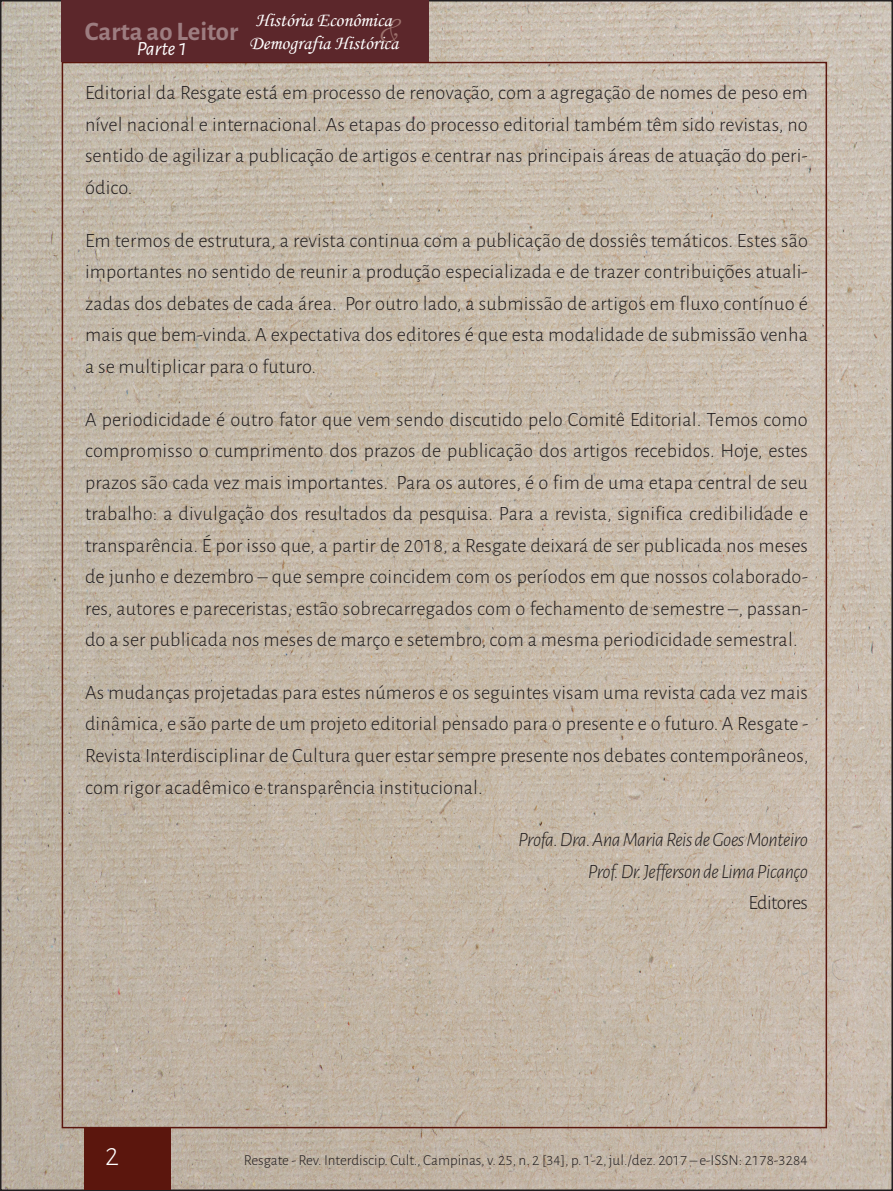
<style>
.page{position:relative;width:893px;height:1191px;background:#fff}
.page>*{position:absolute;margin:0;border:0;box-sizing:border-box;transform-origin:0 0}
.t1{font:italic 31.5px "Embassy BT";color:#9d736e}
.t2{font:300 25.5px "Luna";color:#fff}
.t3{font:700 24px "Luna";color:#9d7d80}
.t4{font:19.5px/23.5px "Monotype Corsiva";color:#fff;text-align:center}
.t5{font:300 18px/31.5px "Luna";letter-spacing:.01em;color:#231f20;text-align:justify}
.t6{font:italic 300 18px/31.5px "Luna";letter-spacing:-.025em;color:#231f20;text-align:right}
.t7{font:300 18px "Luna";letter-spacing:-.025em;color:#231f20}
.t8{font:italic 18px "Luna";letter-spacing:-.005em;color:#fff}
.t9{font:300 13.5px "Luna";color:#231f20}
</style>
<div class="page">
<img style="left:3px;top:3px;width:887px;height:1185px">
<div style="left:85px;top:1126px;width:86px;height:63px;background:#5b160d"></div>
<div style="left:62px;top:0;width:367px;height:62px;background:#5c272b"></div>
<p class="t4" style="left:249px;top:8px;width:150px">História Econômica<br>Demografia Histórica</p>
<p class="t5" style="left:85px;top:77px;width:724px">Editorial da Resgate está em processo de renovação, com a agregação de nomes de peso em nível nacional e internacional. As etapas do processo editorial também têm sido revistas, no sentido de agilizar a publicação de artigos e centrar nas principais áreas de atuação do peri&shy;ódico.</p>
<p class="t5" style="left:85px;top:224px;width:724px">Em termos de estrutura, a revista continua com a publicação de dossiês temáticos. Estes são importantes no sentido de reunir a produção especializada e de trazer contribuições atuali&shy;zadas dos debates de cada área. Por outro lado, a submissão de artigos em fluxo contínuo é mais que bem-vinda. A expectativa dos editores é que esta modalidade de submissão venha a se multiplicar para o futuro.</p>
<p class="t5" style="left:85px;top:403px;width:724px">A periodicidade é outro fator que vem sendo discutido pelo Comitê Editorial. Temos como compromisso o cumprimento dos prazos de publicação dos artigos recebidos. Hoje, estes prazos são cada vez mais importantes. Para os autores, é o fim de uma etapa central de seu trabalho: a divulgação dos resultados da pesquisa. Para a revista, significa credibilidade e transparência. É por isso que, a partir de 2018, a Resgate deixará de ser publicada nos meses de junho e dezembro – que sempre coincidem com os períodos em que nossos colaborado&shy;res, autores e pareceristas, estão sobrecarregados com o fechamento de semestre –, passan&shy;do a ser publicada nos meses de março e setembro, com a mesma periodicidade semestral.</p>
<p class="t5" style="left:85px;top:676px;width:725px">As mudanças projetadas para estes números e os seguintes visam uma revista cada vez mais dinâmica, e são parte de um projeto editorial pensado para o presente e o futuro. A Resgate - Revista Interdisciplinar de Cultura quer estar sempre presente nos debates contemporâneos, com rigor acadêmico e transparência institucional.</p>
<p class="t6" style="left:518px;top:823px;width:291px">Profa. Dra. Ana Maria Reis de Goes Monteiro<br>Prof. Dr. Jefferson de Lima Picanço</p>
<p class="t7" style="left:748px;top:889px;width:61px">Editores</p>
<h1 class="t1" style="left:378px;top:12px;width:28px">&amp;</h1>
<h3 class="t3" style="left:85px;top:12px;width:155px">Carta ao Leitor</h3>
<p class="t8" style="left:137px;top:35px;width:52px">Parte 1</p>
<h2 class="t2" style="left:105px;top:1136px;width:15px">2</h2>
<p class="t9" style="left:244px;top:1149px;width:565px">Resgate - Rev. Interdiscip. Cult., Campinas, v. 25, n. 2 [34], p. 1-2, jul./dez. 2017 – e-ISSN: 2178-3284</p>
</div>
